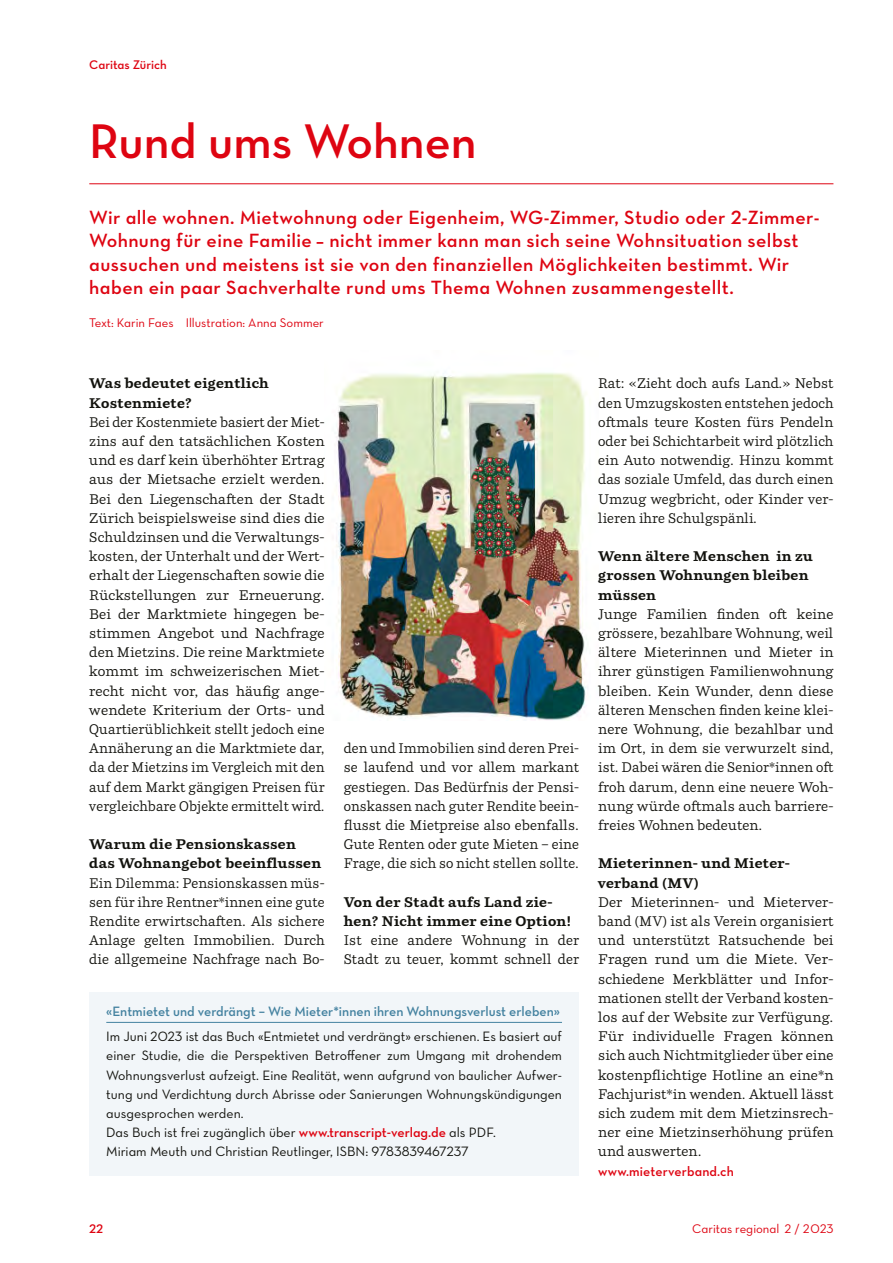
<style>
.page{position:relative;width:893px;height:1263px;background:#fff}
.page>*{position:absolute;margin:0;border:0;box-sizing:border-box;transform-origin:0 0}
.t1{font:49.5px "Neutraface Text Demi Alt";color:#de0411}
.t2{font:19.5px/23.4px "Neutraface Text Demi Alt";letter-spacing:.02em;color:#de0411}
.t3{font:13.8px/19.2px "Parry Pro";letter-spacing:.01em;color:#12120d;text-align:justify}
.t4{font:13.8px/19.2px "Parry Pro";letter-spacing:.01em;color:#12120d;text-align:justify;scale:.96 1}
.t5{font:13.8px/19.2px "Neutraface Text Book Alt";color:#12120d}
.t6{font:700 13.8px/19.2px "Parry Pro";letter-spacing:.02em;color:#12120d}
.t7{font:13.8px "Neutraface Text Demi Alt";color:#4482a0}
.t8{font:13.8px "Neutraface Text Demi Alt";letter-spacing:.01em;color:#de0411}
.t9{font:12.75px "Neutraface Text Book Alt";color:#de0411}
.t10{font:12.75px "Neutraface Text Demi Alt";color:#de0411}
.s1{font-family:"Neutraface Text Demi Alt";color:#de0411}
</style>
<div class="page">
<div style="left:89px;top:992px;width:490px;height:184px;background:#f2f6f9"></div>
<hr style="left:106px;top:1022px;width:456px;height:1px;background:#4482a0">
<hr style="left:89px;top:183px;width:744px;height:1px;background:#de0411">
<img style="left:336px;top:373px;width:251px;height:347px">
<p class="t10" style="left:89px;top:57px;width:79px">Caritas Zürich</p>
<h1 class="t1" style="left:89px;top:110px;width:389px">Rund ums Wohnen</h1>
<p class="t2" style="left:89px;top:205px;width:732px">Wir alle wohnen. Mietwohnung oder Eigenheim, WG-Zimmer, Studio oder 2-Zimmer-Wohnung für eine Familie – nicht immer kann man sich seine Wohnsituation selbst aussuchen und meistens ist sie von den finanziellen Möglichkeiten bestimmt. Wir haben ein paar Sachverhalte rund ums Thema Wohnen zusammengestellt.</p>
<p class="t9" style="left:89px;top:315px;width:236px">Text: Karin Faes Illustration: Anna Sommer</p>
<p class="t6" style="left:89px;top:374px;width:181px">Was bedeutet eigentlich<br>Kostenmiete?</p>
<p class="t4" style="left:89px;top:412px;width:247px">Bei der Kostenmiete basiert der Miet&shy;zins auf den tatsächlichen Kosten und es darf kein überhöhter Ertrag aus der Mietsache erzielt werden.<br>Bei den Liegenschaften der Stadt Zürich beispielsweise sind dies die Schuldzinsen und die Verwaltungs&shy;kosten, der Unterhalt und der Wert&shy;erhalt der Liegenschaften sowie die Rückstellungen zur Erneuerung.<br>Bei der Marktmiete hingegen be&shy;stimmen Angebot und Nachfrage den Mietzins. Die reine Marktmiete kommt im schweizerischen Miet&shy;recht nicht vor, das häufig ange&shy;wendete Kriterium der Orts- und Quartierüblichkeit stellt jedoch eine Annäherung an die Marktmiete dar, da der Mietzins im Vergleich mit den auf dem Markt gängigen Preisen für vergleichbare Objekte ermittelt wird.</p>
<p class="t6" style="left:89px;top:835px;width:233px">Warum die Pensionskassen das Wohnangebot beeinflussen</p>
<p class="t3" style="left:89px;top:873px;width:237px">Ein Dilemma: Pensionskassen müs&shy;sen für ihre Rentner*innen eine gute Rendite erwirtschaften. Als sichere Anlage gelten Immobilien. Durch die allgemeine Nachfrage nach Bo-</p>
<p class="t4" style="left:344px;top:739px;width:247px">den und Immobilien sind deren Prei&shy;se laufend und vor allem markant gestiegen. Das Bedürfnis der Pensi&shy;onskassen nach guter Rendite beein&shy;flusst die Mietpreise also ebenfalls.<br>Gute Renten oder gute Mieten – eine Frage, die sich so nicht stellen sollte.</p>
<p class="t6" style="left:344px;top:892px;width:229px">Von der Stadt aufs Land zie&shy;hen? Nicht immer eine Option!</p>
<p class="t3" style="left:344px;top:931px;width:237px">Ist eine andere Wohnung in der<br>Stadt zu teuer, kommt schnell der</p>
<p class="t7" style="left:106px;top:1003px;width:455px">«Entmietet und verdrängt – Wie Mieter*innen ihren Wohnungsverlust erleben»</p>
<p class="t5" style="left:106px;top:1027px;width:457px">Im Juni 2023 ist das Buch «Entmietet und verdrängt» erschienen. Es basiert auf einer Studie, die die Perspektiven Betroffener zum Umgang mit drohendem Wohnungsverlust aufzeigt. Eine Realität, wenn aufgrund von baulicher Aufwer&shy;tung und Verdichtung durch Abrisse oder Sanierungen Wohnungskündigungen ausgesprochen werden.<br>Das Buch ist frei zugänglich über <span class="s1">www.transcript-verlag.de</span> als PDF.<br>Miriam Meuth und Christian Reutlinger, ISBN: 9783839467237</p>
<p class="t3" style="left:598px;top:374px;width:237px">Rat: «Zieht doch aufs Land.» Nebst den Umzugskosten entstehen jedoch oftmals teure Kosten fürs Pendeln oder bei Schichtarbeit wird plötzlich ein Auto notwendig. Hinzu kommt das soziale Umfeld, das durch einen Umzug wegbricht, oder Kinder ver&shy;lieren ihre Schulgspänli.</p>
<p class="t6" style="left:598px;top:547px;width:216px">Wenn ältere Menschen in zu grossen Wohnungen bleiben müssen</p>
<p class="t3" style="left:598px;top:604px;width:237px">Junge Familien finden oft keine grössere, bezahlbare Wohnung, weil ältere Mieterinnen und Mieter in ihrer günstigen Familienwohnung bleiben. Kein Wunder, denn diese älteren Menschen finden keine klei&shy;nere Wohnung, die bezahlbar und im Ort, in dem sie verwurzelt sind, ist. Dabei wären die Senior*innen oft froh darum, denn eine neuere Woh&shy;nung würde oftmals auch barriere&shy;freies Wohnen bedeuten.</p>
<p class="t6" style="left:598px;top:854px;width:193px">Mieterinnen- und Mieter&shy;verband (MV)</p>
<p class="t3" style="left:598px;top:892px;width:237px">Der Mieterinnen- und Mieterver&shy;band (MV) ist als Verein organisiert und unterstützt Ratsuchende bei Fragen rund um die Miete. Ver&shy;schiedene Merkblätter und Infor&shy;mationen stellt der Verband kosten&shy;los auf der Website zur Verfügung.<br>Für individuelle Fragen können sich auch Nichtmitglieder über eine kostenpflichtige Hotline an eine*n Fachjurist*in wenden. Aktuell lässt sich zudem mit dem Mietzinsrech&shy;ner eine Mietzinserhöhung prüfen und auswerten.</p>
<p class="t8" style="left:598px;top:1162px;width:137px">www.mieterverband.ch</p>
<p class="t10" style="left:89px;top:1221px;width:15px">22</p>
<p class="t9" style="left:692px;top:1221px;width:143px">Caritas regional 2 / 2023</p>
</div>
